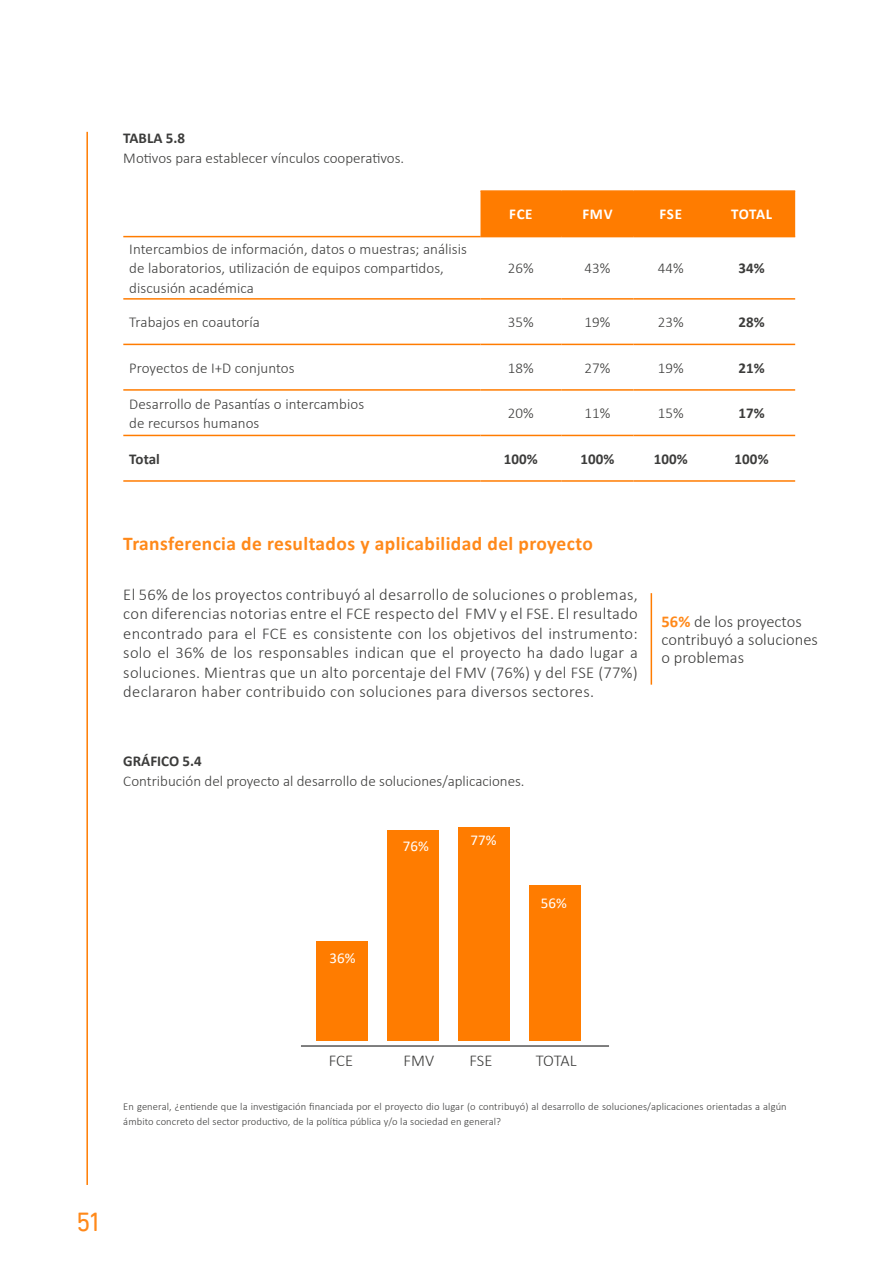
<style>
.page{position:relative;width:893px;height:1263px;background:#fff}
.page>*{position:absolute;margin:0;border:0;box-sizing:border-box;transform-origin:0 0}
.t1{font:26.7px "aniifont";color:#ff891a}
.t2{font:700 19.5px "Calibri";letter-spacing:.02em;color:#ff891a}
.t3{font:300 16.5px/19.5px "Calibri";color:#3c3c3b}
.t4{font:300 15px/19.5px "Calibri";letter-spacing:.005em;color:#3c3c3b}
.t5{font:700 15px "Calibri";letter-spacing:.005em;color:#3c3c3b}
.t6{font:700 15px "Calibri";letter-spacing:.04em;color:#fff}
.t7{font:15px "Calibri";letter-spacing:.005em;color:#fff}
.t8{font:300 10.5px/15px "Calibri";letter-spacing:.01em;color:#3c3c3b}
.s1{font-weight:700;color:#ff891a}
</style>
<div class="page">
<hr style="left:86px;top:132px;width:2px;height:1053px;background:#ff7c00">
<div style="left:480px;top:192px;width:315px;height:44px;background:#ff7c00"></div>
<hr style="left:480px;top:190px;width:81px;height:2px;background:#ff7c00">
<hr style="left:561px;top:190px;width:73px;height:2px;background:#ff7c00">
<hr style="left:634px;top:190px;width:74px;height:2px;background:#ff7c00">
<hr style="left:708px;top:190px;width:87px;height:2px;background:#ff7c00">
<hr style="left:123px;top:236px;width:357px;height:1px;background:#ff7c00">
<hr style="left:480px;top:236px;width:81px;height:1px;background:#ff7c00">
<hr style="left:561px;top:236px;width:73px;height:1px;background:#ff7c00">
<hr style="left:634px;top:236px;width:74px;height:1px;background:#ff7c00">
<hr style="left:708px;top:236px;width:87px;height:1px;background:#ff7c00">
<hr style="left:123px;top:298px;width:357px;height:2px;background:#ff7c00">
<hr style="left:480px;top:298px;width:81px;height:2px;background:#ff7c00">
<hr style="left:561px;top:298px;width:73px;height:2px;background:#ff7c00">
<hr style="left:634px;top:298px;width:74px;height:2px;background:#ff7c00">
<hr style="left:708px;top:298px;width:87px;height:2px;background:#ff7c00">
<hr style="left:123px;top:344px;width:357px;height:1px;background:#ff7c00">
<hr style="left:480px;top:344px;width:81px;height:1px;background:#ff7c00">
<hr style="left:561px;top:344px;width:73px;height:1px;background:#ff7c00">
<hr style="left:634px;top:344px;width:74px;height:1px;background:#ff7c00">
<hr style="left:708px;top:344px;width:87px;height:1px;background:#ff7c00">
<hr style="left:123px;top:389px;width:357px;height:2px;background:#ff7c00">
<hr style="left:480px;top:389px;width:81px;height:2px;background:#ff7c00">
<hr style="left:561px;top:389px;width:73px;height:2px;background:#ff7c00">
<hr style="left:634px;top:389px;width:74px;height:2px;background:#ff7c00">
<hr style="left:708px;top:389px;width:87px;height:2px;background:#ff7c00">
<hr style="left:123px;top:435px;width:357px;height:1px;background:#ff7c00">
<hr style="left:480px;top:435px;width:81px;height:1px;background:#ff7c00">
<hr style="left:561px;top:435px;width:73px;height:1px;background:#ff7c00">
<hr style="left:634px;top:435px;width:74px;height:1px;background:#ff7c00">
<hr style="left:708px;top:435px;width:87px;height:1px;background:#ff7c00">
<hr style="left:123px;top:480px;width:357px;height:2px;background:#ff7c00">
<hr style="left:480px;top:480px;width:81px;height:2px;background:#ff7c00">
<hr style="left:561px;top:480px;width:73px;height:2px;background:#ff7c00">
<hr style="left:634px;top:480px;width:74px;height:2px;background:#ff7c00">
<hr style="left:708px;top:480px;width:87px;height:2px;background:#ff7c00">
<div style="left:317px;top:941px;width:51px;height:100px;background:#ff7c00"></div>
<div style="left:387px;top:830px;width:52px;height:211px;background:#ff7c00"></div>
<div style="left:458px;top:827px;width:51px;height:214px;background:#ff7c00"></div>
<div style="left:529px;top:885px;width:51px;height:156px;background:#ff7c00"></div>
<hr style="left:301px;top:1046px;width:308px;height:1px;background:#000">
<hr style="left:651px;top:593px;width:1px;height:92px;background:#ff7c00">
<p class="t5" style="left:123px;top:127px;width:63px">TABLA 5.8</p>
<p class="t4" style="left:123px;top:148px;width:282px">Motivos para establecer vínculos cooperativos.</p>
<p class="t4" style="left:129px;top:239px;width:339px">Intercambios de información, datos o muestras; análisis de laboratorios, utilización de equipos compartidos, discusión académica</p>
<p class="t6" style="left:509px;top:204px;width:25px">FCE</p>
<p class="t6" style="left:582px;top:204px;width:32px">FMV</p>
<p class="t6" style="left:660px;top:204px;width:24px">FSE</p>
<p class="t6" style="left:731px;top:204px;width:43px">TOTAL</p>
<p class="t4" style="left:508px;top:258px;width:27px">26%</p>
<p class="t4" style="left:584px;top:258px;width:27px">43%</p>
<p class="t4" style="left:658px;top:258px;width:27px">44%</p>
<p class="t5" style="left:738px;top:258px;width:28px">34%</p>
<p class="t4" style="left:129px;top:312px;width:132px">Trabajos en coautoría</p>
<p class="t4" style="left:508px;top:312px;width:27px">35%</p>
<p class="t4" style="left:584px;top:312px;width:27px">19%</p>
<p class="t4" style="left:658px;top:312px;width:27px">23%</p>
<p class="t5" style="left:738px;top:312px;width:28px">28%</p>
<p class="t4" style="left:129px;top:358px;width:167px">Proyectos de I+D conjuntos</p>
<p class="t4" style="left:508px;top:358px;width:27px">18%</p>
<p class="t4" style="left:584px;top:358px;width:27px">27%</p>
<p class="t4" style="left:658px;top:358px;width:27px">19%</p>
<p class="t5" style="left:738px;top:357px;width:28px">21%</p>
<p class="t4" style="left:129px;top:394px;width:236px">Desarrollo de Pasantías o intercambios de recursos humanos</p>
<p class="t4" style="left:508px;top:403px;width:27px">20%</p>
<p class="t4" style="left:584px;top:403px;width:27px">11%</p>
<p class="t4" style="left:658px;top:403px;width:27px">15%</p>
<p class="t5" style="left:738px;top:403px;width:28px">17%</p>
<p class="t5" style="left:129px;top:448px;width:32px">Total</p>
<p class="t5" style="left:504px;top:448px;width:35px">100%</p>
<p class="t5" style="left:580px;top:448px;width:35px">100%</p>
<p class="t5" style="left:654px;top:448px;width:35px">100%</p>
<p class="t5" style="left:735px;top:448px;width:35px">100%</p>
<p class="t2" style="left:123px;top:530px;width:471px">Transferencia de resultados y aplicabilidad del proyecto</p>
<p class="t3" style="left:123px;top:584px;width:516px;text-align:justify">El 56% de los proyectos contribuyó al desarrollo de soluciones o problemas, con diferencias notorias entre el FCE respecto del FMV y el FSE. El resultado encontrado para el FCE es consistente con los objetivos del instrumento: solo el 36% de los responsables indican que el proyecto ha dado lugar a soluciones. Mientras que un alto porcentaje del FMV (76%) y del FSE (77%) declararon haber contribuido con soluciones para diversos sectores.</p>
<p class="t5" style="left:123px;top:750px;width:80px">GRÁFICO 5.4</p>
<p class="t4" style="left:123px;top:771px;width:403px">Contribución del proyecto al desarrollo de soluciones/aplicaciones.</p>
<p class="t7" style="left:329px;top:948px;width:28px">36%</p>
<p class="t7" style="left:403px;top:836px;width:28px">76%</p>
<p class="t7" style="left:470px;top:830px;width:28px">77%</p>
<p class="t7" style="left:541px;top:892px;width:28px">56%</p>
<p class="t3" style="left:662px;top:612px;width:158px;line-height:18px"><span class="s1">56%</span> de los proyectos contribuyó a soluciones o problemas</p>
<p class="t3" style="left:329px;top:1051px;width:26px">FCE</p>
<p class="t3" style="left:404px;top:1051px;width:32px">FMV</p>
<p class="t3" style="left:469px;top:1051px;width:25px">FSE</p>
<p class="t3" style="left:536px;top:1051px;width:43px">TOTAL</p>
<p class="t8" style="left:123px;top:1099px;width:665px">En general, ¿entiende que la investigación financiada por el proyecto dio lugar (o contribuyó) al desarrollo de soluciones/aplicaciones orientadas a algún ámbito concreto del sector productivo, de la política pública y/o la sociedad en general?</p>
<h1 class="t1" style="left:76px;top:1206px;width:25px">51</h1>
</div>
